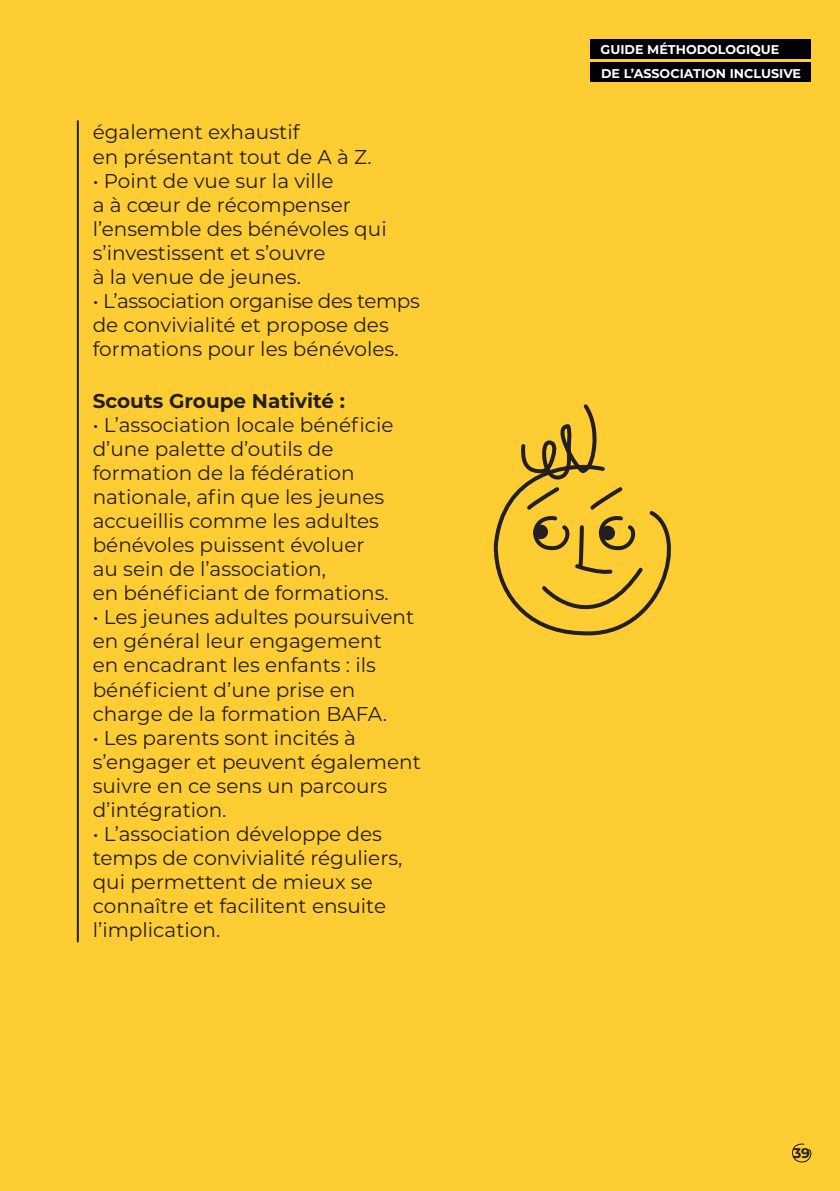
<style>
.page{position:relative;width:840px;height:1191px;background:#fff}
.page>*{position:absolute;margin:0;border:0;box-sizing:border-box;transform-origin:0 0}
.t1{font:20px/24px "Montserrat";color:#231f20}
.t2{font:700 20px "Montserrat";color:#231f20}
.t3{font:700 14px "Montserrat";color:#231f20}
.t4{font:700 12.6px/23.2px "Montserrat";color:#fff}
</style>
<div class="page">
<div style="left:0;top:0;width:839px;height:1191px;background:#fecd33"></div>
<div style="left:590px;top:40px;width:220px;height:19px;background:#000006"></div>
<div style="left:590px;top:63px;width:220px;height:19px;background:#000006"></div>
<svg style="left:791px;top:1143px;width:21px;height:20px"></svg>
<hr style="left:77px;top:121px;width:2px;height:820px;background:#231f20">
<svg style="left:493px;top:404px;width:178px;height:232px"></svg>
<p class="t1" style="left:93px;top:120px;width:280px">également exhaustif<br>en présentant tout de A à Z.</p>
<p class="t1" style="left:93px;top:168px;width:295px">• Point de vue sur la ville<br>a à cœur de récompenser l’ensemble des bénévoles qui s’investissent et s’ouvre<br>à la venue de jeunes.</p>
<p class="t1" style="left:93px;top:288px;width:328px">• L’association organise des temps de convivialité et propose des formations pour les bénévoles.</p>
<p class="t2" style="left:93px;top:387px;width:254px">Scouts Groupe Nativité :</p>
<p class="t1" style="left:93px;top:412px;width:302px">• L’association locale bénéficie d’une palette d’outils de formation de la fédération nationale, afin que les jeunes accueillis comme les adultes bénévoles puissent évoluer au sein de l’association,<br>en bénéficiant de formations.</p>
<p class="t1" style="left:93px;top:604px;width:323px">• Les jeunes adultes poursuivent en général leur engagement<br>en encadrant les enfants : ils bénéficient d’une prise en charge de la formation BAFA.</p>
<p class="t1" style="left:93px;top:724px;width:329px">• Les parents sont incités à s’engager et peuvent également suivre en ce sens un parcours d’intégration.</p>
<p class="t1" style="left:93px;top:820px;width:311px">• L’association développe des temps de convivialité réguliers, qui permettent de mieux se connaître et facilitent ensuite l’implication.</p>
<p class="t4" style="left:600px;top:38px;width:202px">GUIDE MÉTHODOLOGIQUE<br>DE L’ASSOCIATION INCLUSIVE</p>
<p class="t3" style="left:792px;top:1142px;width:19px">39</p>
</div>
